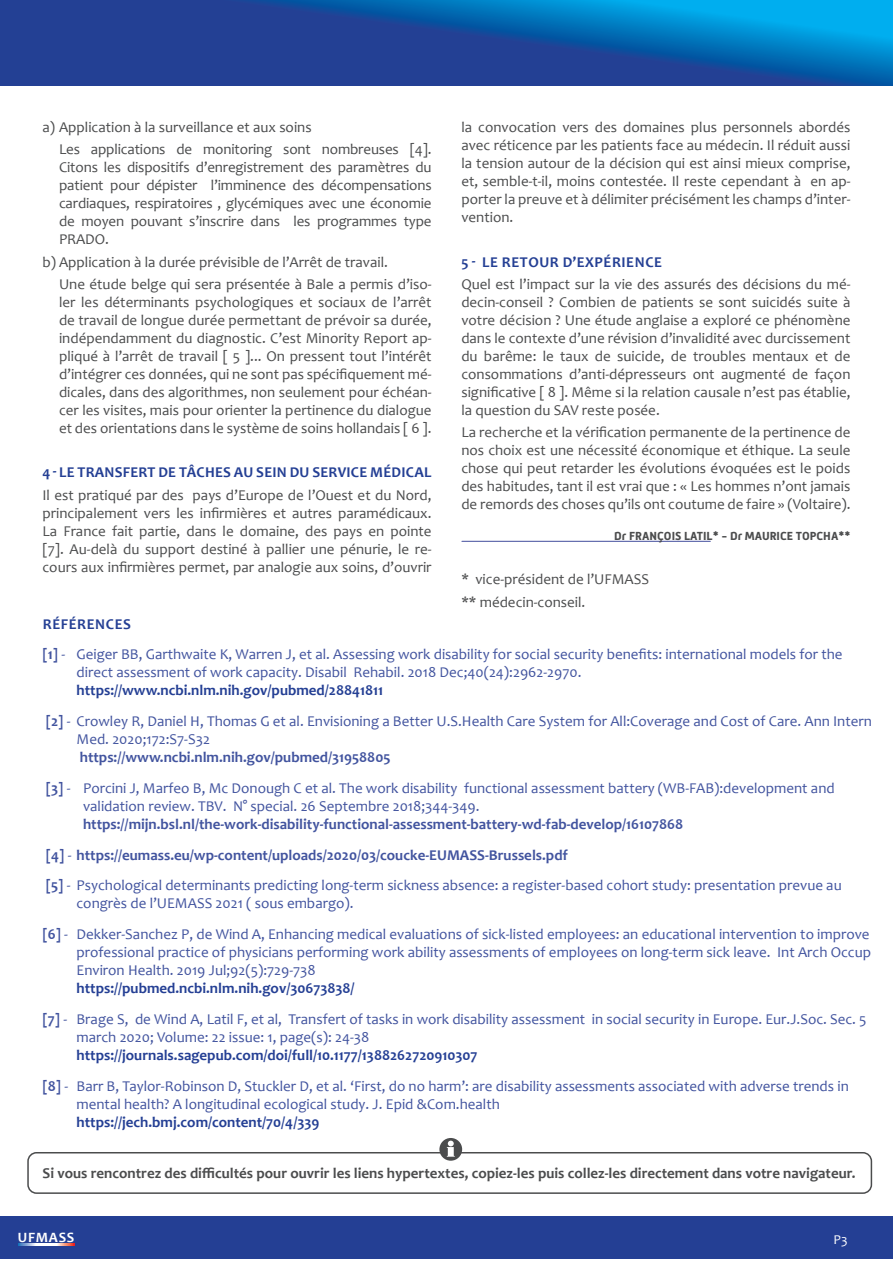
<style>
.page{position:relative;width:893px;height:1263px;background:#fff}
.page>*{position:absolute;margin:0;border:0;box-sizing:border-box;transform-origin:0 0}
.texte{font:15px/18px "Candara";color:#4b4c4d;text-align:justify}
.texte-2{font:15px/18px "Candara";color:#42549f}
.texte-3{font:700 15px "Candara";color:#4b4c4d}
.texte-4{font:700 15px "Candara";color:#42549f}
.texte-5{font:700 15px "Candara";letter-spacing:.015em;color:#243f94}
.texte-6{font:700 15px "Candara";letter-spacing:.04em;color:#243f94}
.t1{font:700 14.25px "Candara";letter-spacing:.05em;color:#fff}
.t2{font:13.5px "Candara";color:#fff}
.texte-7{font:700 12px "Mic 32 New";color:#4b4c4d}
.s1{font-weight:700}
.s2{font-weight:700;color:#243f94}
.s3{font-weight:400}
</style>
<div class="page">
<svg style="left:0;top:0;width:893px;height:85px;background:#1558a6"></svg>
<div style="left:0;top:1216px;width:893px;height:42px;background:#243f94"></div>
<svg style="left:18px;top:1244px;width:56px;height:2px"></svg>
<hr style="left:462px;top:541px;width:248px;height:1px;background:#5761a7">
<div style="left:27px;top:1152px;width:845px;height:42px;border:2px solid #4b4c4d;border-radius:9px"></div>
<div style="left:439px;top:1138px;width:23px;height:23px;background:#4b4c4d;border-radius:50%"></div>
<svg style="left:447px;top:1141px;width:8px;height:16px"></svg>
<p class="texte" style="left:43px;top:118px;width:271px">a) Application à la surveillance et aux soins</p>
<p class="texte" style="left:59px;top:140px;width:374px">Les applications de monitoring sont nombreuses [4].<br>Citons les dispositifs d’enregistrement des paramètres du patient pour dépister l’imminence des décompensations cardiaques, respiratoires , glycémiques avec une économie de moyen pouvant s’inscrire dans les programmes type PRADO.</p>
<p class="texte" style="left:43px;top:253px;width:347px">b) Application à la durée prévisible de l’Arrêt de travail.</p>
<p class="texte" style="left:59px;top:275px;width:374px">Une étude belge qui sera présentée à Bale a permis d’iso&shy;ler les déterminants psychologiques et sociaux de l’arrêt de travail de longue durée permettant de prévoir sa durée, indépendamment du diagnostic. C’est Minority Report ap&shy;pliqué à l’arrêt de travail [ 5 ]... On pressent tout l’intérêt d’intégrer ces données, qui ne sont pas spécifiquement mé&shy;dicales, dans des algorithmes, non seulement pour échéan&shy;cer les visites, mais pour orienter la pertinence du dialogue et des orientations dans le système de soins hollandais [ 6 ].</p>
<p class="texte-5" style="left:43px;top:463px;width:390px">4 - LE TRANSFERT DE TÂCHES AU SEIN DU SERVICE MÉDICAL</p>
<p class="texte" style="left:43px;top:486px;width:391px">Il est pratiqué par des pays d’Europe de l’Ouest et du Nord, principalement vers les infirmières et autres paramédicaux.<br>La France fait partie, dans le domaine, des pays en pointe [7]. Au-delà du support destiné à pallier une pénurie, le re&shy;cours aux infirmières permet, par analogie aux soins, d’ouvrir</p>
<p class="texte" style="left:461px;top:118px;width:391px">la convocation vers des domaines plus personnels abordés avec réticence par les patients face au médecin. Il réduit aussi la tension autour de la décision qui est ainsi mieux comprise, et, semble-t-il, moins contestée. Il reste cependant à en ap&shy;porter la preuve et à délimiter précisément les champs d’inter&shy;vention.</p>
<p class="texte-6" style="left:461px;top:252px;width:202px">5 - LE RETOUR D’EXPÉRIENCE</p>
<p class="texte" style="left:461px;top:275px;width:391px">Quel est l’impact sur la vie des assurés des décisions du mé&shy;decin-conseil ? Combien de patients se sont suicidés suite à votre décision ? Une étude anglaise a exploré ce phénomène dans le contexte d’une révision d’invalidité avec durcissement du barême: le taux de suicide, de troubles mentaux et de consommations d’anti-dépresseurs ont augmenté de façon significative [ 8 ]. Même si la relation causale n’est pas établie, la question du SAV reste posée.</p>
<p class="texte" style="left:461px;top:423px;width:391px">La recherche et la vérification permanente de la pertinence de nos choix est une nécessité économique et éthique. La seule chose qui peut retarder les évolutions évoquées est le poids des habitudes, tant il est vrai que : « Les hommes n’ont jamais de remords des choses qu’ils ont coutume de faire » (Voltaire).</p>
<p class="texte-7" style="left:614px;top:529px;width:238px">Dr FRANÇOIS LATIL* - Dr MAURICE TOPCHA**</p>
<p class="texte" style="left:461px;top:570px;width:189px">* vice-président de l’UFMASS</p>
<p class="texte" style="left:461px;top:593px;width:126px">** médecin-conseil.</p>
<p class="texte-6" style="left:43px;top:614px;width:90px">RÉFÉRENCES</p>
<p class="texte-2" style="left:77px;top:645px;width:768px;text-indent:-34px"><span class="s1">[1]</span> - Geiger BB, Garthwaite K, Warren J, et al. Assessing work disability for social security benefits: international models for the direct assessment of work capacity. Disabil Rehabil. 2018 Dec;40(24):2962-2970. <span class="s2">https://www.ncbi.nlm.nih.gov/pubmed/28841811</span></p>
<p class="texte-2" style="left:77px;top:712px;width:797px;text-indent:-31px"><span class="s1">[2]</span> - Crowley R, Daniel H, Thomas G et al. Envisioning a Better U.S.Health Care System for All:Coverage and Cost of Care. Ann Intern<br>Med. 2020;172:S7-S32<br><span class="s1">https://www.ncbi.nlm.nih.gov/pubmed/31958805</span></p>
<p class="texte-2" style="left:83px;top:779px;width:753px;text-indent:-37px"><span class="s1">[3]</span> - Porcini J, Marfeo B, Mc Donough C et al. The work disability functional assessment battery (WB-FAB):development and validation review. TBV. N° special. 26 Septembre 2018;344-349. <span class="s1">https://mijn.bsl.nl/the-work-disability-functional-assessment-battery-wd-fab-develop/16107868</span></p>
<p class="texte-4" style="left:46px;top:845px;width:524px">[4] <span class="s3">-</span> https://eumass.eu/wp-content/uploads/2020/03/coucke-EUMASS-Brussels.pdf</p>
<p class="texte-2" style="left:77px;top:876px;width:767px;text-indent:-31px"><span class="s1">[5]</span> - Psychological determinants predicting long-term sickness absence: a register-based cohort study: presentation prevue au congrès de l’UEMASS 2021 ( sous embargo).</p>
<p class="texte-2" style="left:77px;top:925px;width:796px;text-indent:-34px"><span class="s1">[6]</span> - Dekker-Sanchez P, de Wind A, Enhancing medical evaluations of sick-listed employees: an educational intervention to improve professional practice of physicians performing work ability assessments of employees on long-term sick leave. Int Arch Occup Environ Health. 2019 Jul;92(5):729-738<br><span class="s2">https://pubmed.ncbi.nlm.nih.gov/30673838/</span></p>
<p class="texte-2" style="left:77px;top:1010px;width:792px;text-indent:-34px"><span class="s1">[7]</span> - Brage S, de Wind A, Latil F, et al, Transfert of tasks in work disability assessment in social security in Europe. Eur.J.Soc. Sec. 5 march 2020; Volume: 22 issue: 1, page(s): 24-38<br><span class="s2">https://journals.sagepub.com/doi/full/10.1177/1388262720910307</span></p>
<p class="texte-2" style="left:77px;top:1077px;width:774px;text-indent:-34px"><span class="s1">[8]</span> - Barr B, Taylor-Robinson D, Stuckler D, et al. ‘First, do no harm’: are disability assessments associated with adverse trends in mental health? A longitudinal ecological study. J. Epid &amp;Com.health<br><span class="s2">https://jech.bmj.com/content/70/4/339</span></p>
<p class="texte-3" style="left:43px;top:1164px;width:814px">Si vous rencontrez des difficultés pour ouvrir les liens hypertextes, copiez-les puis collez-les directement dans votre navigateur.</p>
<p class="t1" style="left:18px;top:1228px;width:58px">UFMASS</p>
<p class="t2" style="left:834px;top:1231px;width:16px">P3</p>
</div>
